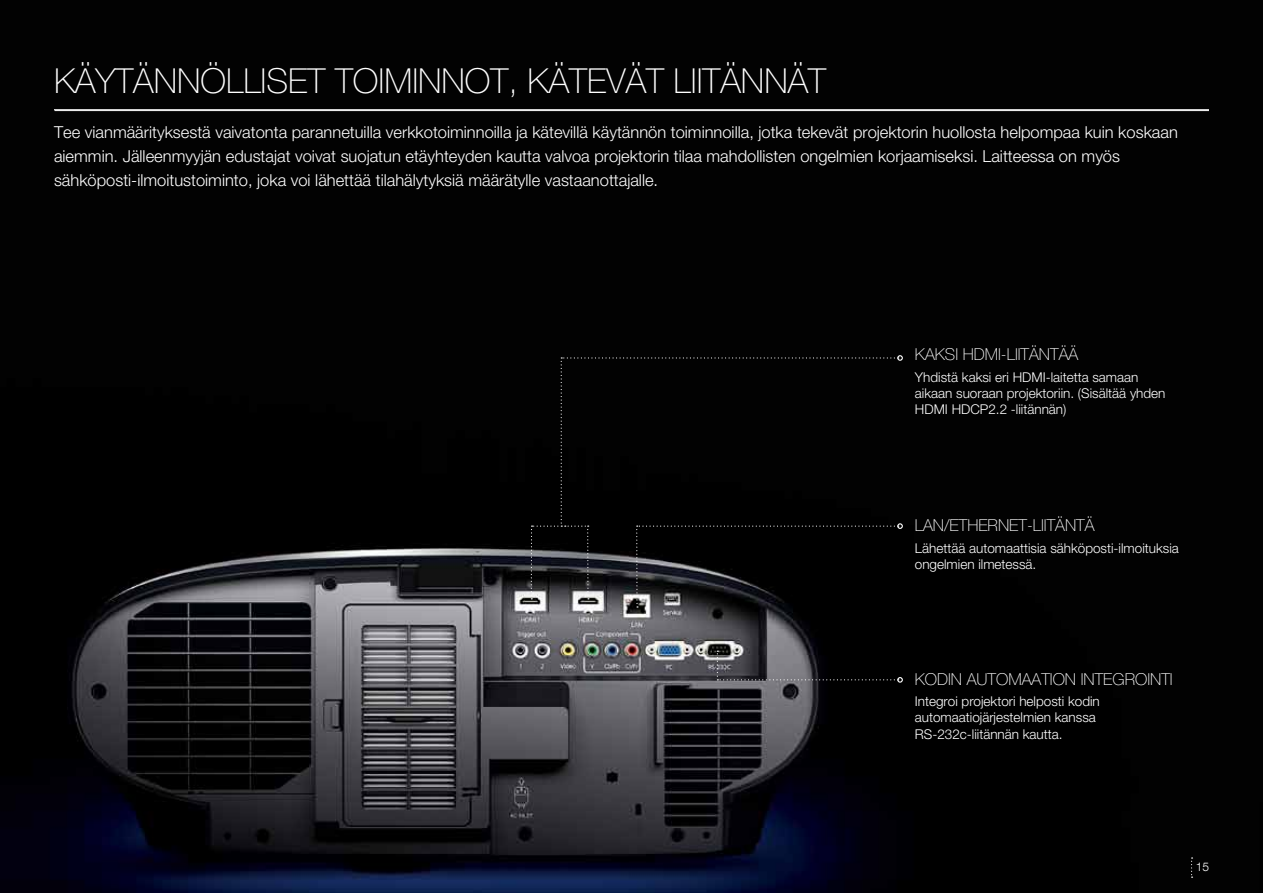
<style>
.page{position:relative;width:1263px;height:893px;background:#fff}
.page>*{position:absolute;margin:0;border:0;box-sizing:border-box;transform-origin:0 0}
.t1{font:100 34.5px "Helvetica Neue LT Pro";color:#fff}
.t2{font:300 16.5px/24px "Helvetica Neue LT Pro";color:#fff}
.t3{font:100 16.5px "Helvetica Neue LT Pro";color:#fff}
.t4{font:300 13.5px/16.2px "Helvetica Neue LT Pro";color:#fff}
.t5{font:300 12px "Helvetica Neue LT Com";color:#fff}
</style>
<div class="page">
<img style="left:0;top:0;width:1263px;height:893px">
<hr style="left:54px;top:109px;width:1155px;height:1px;background:#fff">
<hr style="left:55px;top:110px;width:1154px;height:1px;background:#fff">
<svg style="left:717px;top:651px;width:186px;height:32px;background:#343337"></svg>
<svg style="left:531px;top:355px;width:372px;height:253px;background:#080909"></svg>
<svg style="left:1191px;top:857px;width:1px;height:21px"></svg>
<h1 class="t1" style="left:54px;top:61px;width:379px">KÄYTÄNN ÖLLIS ET TOI MINNOT</h1>
<h1 class="t1" style="left:508px;top:61px;width:319px">, KÄTEVÄT LIITÄNN ÄT</h1>
<p class="t2" style="left:54px;top:120px;width:1125px">Tee vianmäärityksestä vaivatonta parannetuilla verkkotoiminnoilla ja kätevillä käytännön toiminnoilla, jotka tekevät projektorin huollosta helpompaa kuin koskaan aiemmin. Jälleenmyyjän edustajat voivat suojatun etäyhteyden kautta valvoa projektorin tilaa mahdollisten ongelmien korjaamiseksi. Laitteessa on myös sähköposti-ilmoitustoiminto, joka voi lähettää tilahälytyksiä määrätylle vastaanottajalle.</p>
<p class="t3" style="left:915px;top:345px;width:28px">KAKSI</p>
<p class="t3" style="left:963px;top:345px;width:117px">HDMI-LIITÄNTÄÄ</p>
<p class="t4" style="left:915px;top:369px;width:252px">Yhdistä kaksi eri HDMI-laitetta samaan aikaan suoraan projektoriin. (Sisältää yhden<br>HDMI HDCP2.2 -liitännän)</p>
<p class="t3" style="left:915px;top:516px;width:181px">LAN/ETHERN ET-LIITÄNTÄ</p>
<p class="t4" style="left:915px;top:540px;width:266px">Lähettää automaattisia sähköposti-ilmoituksia ongelmien ilmetessä.</p>
<p class="t3" style="left:915px;top:669px;width:136px">KO DIN AUTO MAATION</p>
<p class="t3" style="left:1081px;top:669px;width:53px">INTEGROINTI</p>
<p class="t4" style="left:915px;top:693px;width:187px">Integroi projektori helposti kodin automaatiojärjestelmien kanssa<br>RS-232c-liitännän kautta.</p>
<p class="t5" style="left:1196px;top:859px;width:15px">15</p>
</div>
